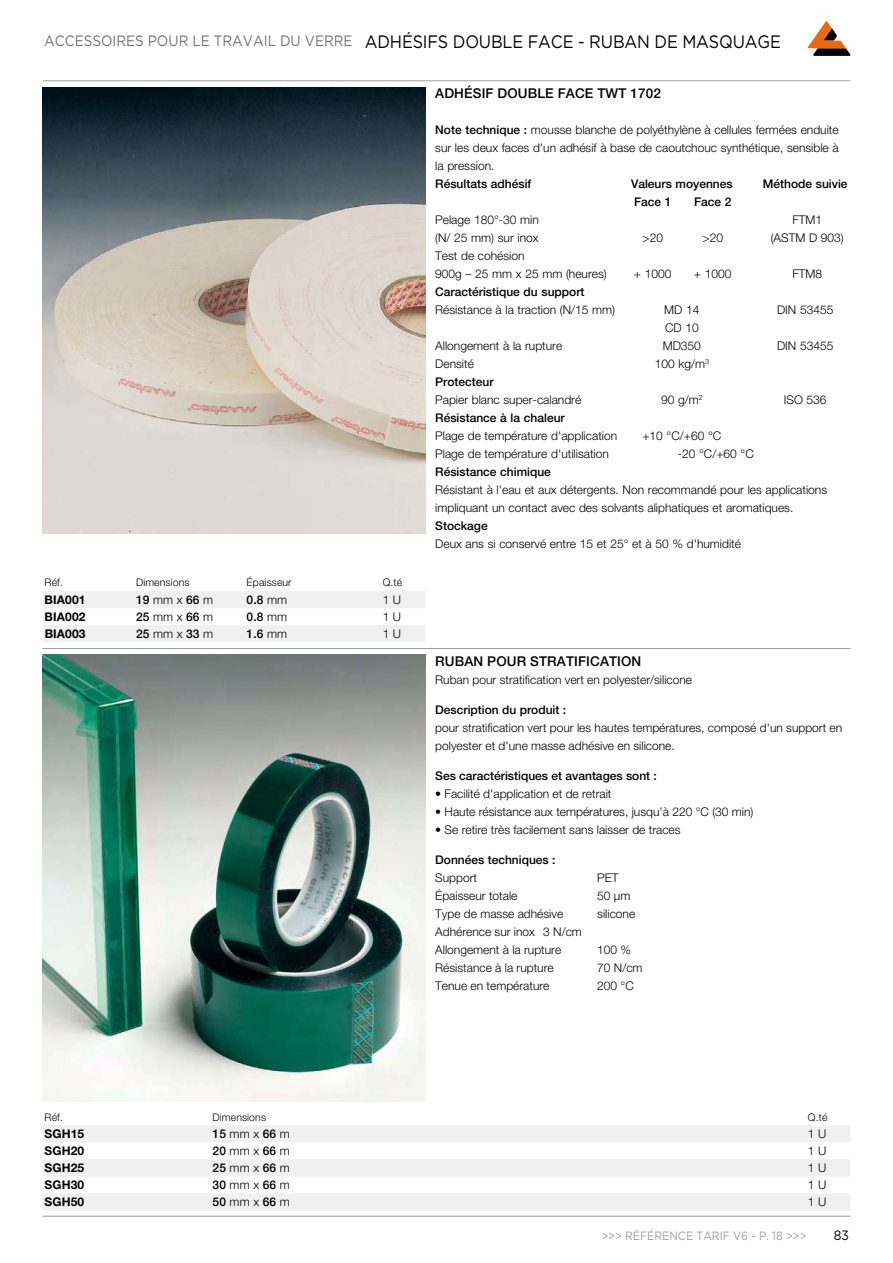
<style>
.page{position:relative;width:893px;height:1263px;background:#fff}
.page>*{position:absolute;margin:0;border:0;box-sizing:border-box;transform-origin:0 0}
.t1{font:18px "Gotham";letter-spacing:-.01em;color:#000;scale:.9 1}
.t2{font:500 13.5px "Helvetica Neue LT Pro";letter-spacing:.01em;color:#000}
.t3{font:13.5px "Gotham";color:#000;scale:.9 1}
.t4{font:300 12px/18px "Helvetica Neue LT Pro";color:#000}
.t5{font:500 12px "Helvetica Neue LT Pro";color:#000}
.t6{font:700 12px "Helvetica Neue LT Pro";letter-spacing:.01em;color:#000}
.t7{font:12px "Gotham";color:#9c9e9f;scale:.9 1}
.t8{font:300 10.5px "Helvetica Neue LT Pro";letter-spacing:.01em;color:#000}
.s1{font-size:15px;color:#707172}
.s2{font-weight:500}
.s3{font-weight:300}
</style>
<div class="page">
<svg style="left:808px;top:21px;width:42px;height:35px"></svg>
<hr style="left:43px;top:80px;width:807px;height:1px;background:#9c9e9f">
<hr style="left:43px;top:1216px;width:807px;height:1px;background:#9c9e9f">
<hr style="left:43px;top:648px;width:807px;height:1px;background:#9c9e9f">
<img style="left:43px;top:87px;width:382px;height:447px">
<svg style="left:43px;top:591px;width:382px;height:51px"></svg>
<svg style="left:43px;top:1125px;width:807px;height:85px;fill:#f0f0f1"></svg>
<img style="left:43px;top:655px;width:382px;height:446px">
<h1 class="t1" style="left:44px;top:30px;width:820px"><span class="s1">ACCESSOIRES POUR LE TRAVAIL DU VERRE</span> ADHÉSIFS DOUBLE FACE - RUBAN DE MASQUAGE</h1>
<p class="t2" style="left:435px;top:85px;width:227px">ADHÉSIF DOUBLE FACE TWT 1702</p>
<p class="t4" style="left:435px;top:121px;width:405px;text-align:justify"><span class="s2">Note technique :</span> mousse blanche de polyéthylène à cellules fermées enduite sur les deux faces d'un adhésif à base de caoutchouc synthétique, sensible à la pression.</p>
<p class="t5" style="left:435px;top:177px;width:98px">Résultats adhésif</p>
<p class="t5" style="left:631px;top:177px;width:103px">Valeurs moyennes</p>
<p class="t5" style="left:763px;top:177px;width:86px">Méthode suivie</p>
<p class="t5" style="left:634px;top:195px;width:39px">Face 1</p>
<p class="t5" style="left:694px;top:195px;width:39px">Face 2</p>
<p class="t4" style="left:435px;top:211px;width:105px">Pelage 180°-30 min</p>
<p class="t4" style="left:792px;top:211px;width:31px">FTM1</p>
<p class="t4" style="left:435px;top:229px;width:105px">(N/ 25 mm) sur inox</p>
<p class="t4" style="left:642px;top:229px;width:22px">&gt;20</p>
<p class="t4" style="left:702px;top:229px;width:22px">&gt;20</p>
<p class="t4" style="left:771px;top:229px;width:75px">(ASTM D 903)</p>
<p class="t4" style="left:435px;top:247px;width:173px">Test de cohésion<br>900g – 25 mm x 25 mm (heures)</p>
<p class="t4" style="left:634px;top:265px;width:39px">+ 1000</p>
<p class="t4" style="left:694px;top:265px;width:39px">+ 1000</p>
<p class="t4" style="left:792px;top:265px;width:31px">FTM8</p>
<p class="t8" style="left:45px;top:576px;width:20px">Réf.</p>
<p class="t8" style="left:136px;top:576px;width:55px">Dimensions</p>
<p class="t8" style="left:247px;top:576px;width:46px">Épaisseur</p>
<p class="t8" style="left:383px;top:576px;width:21px">Q.té</p>
<p class="t6" style="left:45px;top:592px;width:42px">BIA001</p>
<p class="t5" style="left:136px;top:592px;width:79px">19 <span class="s3">mm x</span> 66 <span class="s3">m</span></p>
<p class="t5" style="left:247px;top:592px;width:42px">0.8 <span class="s3">mm</span></p>
<p class="t4" style="left:383px;top:590px;width:20px">1 U</p>
<p class="t6" style="left:45px;top:609px;width:42px">BIA002</p>
<p class="t5" style="left:136px;top:609px;width:79px">25 <span class="s3">mm x</span> 66 <span class="s3">m</span></p>
<p class="t5" style="left:247px;top:609px;width:42px">0.8 <span class="s3">mm</span></p>
<p class="t4" style="left:383px;top:607px;width:20px">1 U</p>
<p class="t6" style="left:45px;top:626px;width:42px">BIA003</p>
<p class="t5" style="left:136px;top:626px;width:79px">25 <span class="s3">mm x</span> 33 <span class="s3">m</span></p>
<p class="t5" style="left:247px;top:626px;width:42px">1.6 <span class="s3">mm</span></p>
<p class="t4" style="left:383px;top:624px;width:20px">1 U</p>
<p class="t5" style="left:435px;top:285px;width:151px">Caractéristique du support</p>
<p class="t4" style="left:435px;top:301px;width:181px">Résistance à la traction (N/15 mm)</p>
<p class="t4" style="left:664px;top:301px;width:37px">MD 14</p>
<p class="t4" style="left:777px;top:301px;width:58px">DIN 53455</p>
<p class="t4" style="left:665px;top:319px;width:35px">CD 10</p>
<p class="t4" style="left:435px;top:337px;width:129px">Allongement à la rupture</p>
<p class="t4" style="left:663px;top:337px;width:40px">MD350</p>
<p class="t4" style="left:777px;top:337px;width:58px">DIN 53455</p>
<p class="t4" style="left:435px;top:355px;width:40px">Densité</p>
<p class="t4" style="left:655px;top:355px;width:56px">100 kg/m<sup>3</sup></p>
<p class="t5" style="left:435px;top:375px;width:60px">Protecteur</p>
<p class="t4" style="left:435px;top:391px;width:148px">Papier blanc super-calandré</p>
<p class="t4" style="left:661px;top:391px;width:43px">90 g/m<sup>2</sup></p>
<p class="t4" style="left:784px;top:391px;width:44px">ISO 536</p>
<p class="t5" style="left:435px;top:411px;width:131px">Résistance à la chaleur</p>
<p class="t4" style="left:435px;top:427px;width:183px">Plage de température d'application</p>
<p class="t4" style="left:642px;top:427px;width:80px">+10 °C/+60 °C</p>
<p class="t4" style="left:435px;top:445px;width:175px">Plage de température d'utilisation</p>
<p class="t4" style="left:678px;top:445px;width:78px">-20 °C/+60 °C</p>
<p class="t5" style="left:435px;top:465px;width:117px">Résistance chimique</p>
<p class="t4" style="left:435px;top:481px;width:393px">Résistant à l'eau et aux détergents. Non recommandé pour les applications impliquant un contact avec des solvants aliphatiques et aromatiques.</p>
<p class="t5" style="left:435px;top:519px;width:54px">Stockage</p>
<p class="t4" style="left:435px;top:535px;width:307px">Deux ans si conservé entre 15 et 25° et à 50 % d'humidité</p>
<p class="t2" style="left:435px;top:653px;width:208px">RUBAN POUR STRATIFICATION</p>
<p class="t4" style="left:435px;top:670px;width:258px">Ruban pour stratification vert en polyester/silicone</p>
<p class="t5" style="left:435px;top:703px;width:132px">Description du produit :</p>
<p class="t4" style="left:435px;top:718px;width:408px">pour stratification vert pour les hautes températures, composé d'un support en polyester et d'une masse adhésive en silicone.</p>
<p class="t5" style="left:435px;top:769px;width:223px">Ses caractéristiques et avantages sont :</p>
<p class="t4" style="left:435px;top:784px;width:178px">• Facilité d'application et de retrait</p>
<p class="t4" style="left:435px;top:802px;width:320px">• Haute résistance aux températures, jusqu'à 220 °C (30 min)</p>
<p class="t4" style="left:435px;top:820px;width:247px">• Se retire très facilement sans laisser de traces</p>
<p class="t5" style="left:435px;top:853px;width:122px">Données techniques :</p>
<p class="t4" style="left:435px;top:868px;width:43px">Support</p>
<p class="t4" style="left:597px;top:868px;width:23px">PET</p>
<p class="t4" style="left:435px;top:886px;width:84px">Épaisseur totale</p>
<p class="t4" style="left:597px;top:886px;width:35px">50 µm</p>
<p class="t4" style="left:435px;top:904px;width:130px">Type de masse adhésive</p>
<p class="t4" style="left:597px;top:904px;width:40px">silicone</p>
<p class="t4" style="left:435px;top:922px;width:148px">Adhérence sur inox 3 N/cm<br>Allongement à la rupture</p>
<p class="t4" style="left:597px;top:940px;width:36px">100 %</p>
<p class="t4" style="left:435px;top:958px;width:120px">Résistance à la rupture</p>
<p class="t4" style="left:597px;top:958px;width:47px">70 N/cm</p>
<p class="t4" style="left:435px;top:976px;width:116px">Tenue en température</p>
<p class="t4" style="left:597px;top:976px;width:38px">200 °C</p>
<p class="t8" style="left:45px;top:1110px;width:20px">Réf.</p>
<p class="t8" style="left:213px;top:1110px;width:55px">Dimensions</p>
<p class="t8" style="left:808px;top:1110px;width:21px">Q.té</p>
<p class="t6" style="left:45px;top:1126px;width:41px">SGH15</p>
<p class="t5" style="left:213px;top:1127px;width:79px">15 <span class="s3">mm x</span> 66 <span class="s3">m</span></p>
<p class="t4" style="left:808px;top:1124px;width:20px">1 U</p>
<p class="t6" style="left:45px;top:1143px;width:41px">SGH20</p>
<p class="t5" style="left:213px;top:1144px;width:79px">20 <span class="s3">mm x</span> 66 <span class="s3">m</span></p>
<p class="t4" style="left:808px;top:1141px;width:20px">1 U</p>
<p class="t6" style="left:45px;top:1160px;width:41px">SGH25</p>
<p class="t5" style="left:213px;top:1161px;width:79px">25 <span class="s3">mm x</span> 66 <span class="s3">m</span></p>
<p class="t4" style="left:808px;top:1158px;width:20px">1 U</p>
<p class="t6" style="left:45px;top:1177px;width:41px">SGH30</p>
<p class="t5" style="left:213px;top:1178px;width:79px">30 <span class="s3">mm x</span> 66 <span class="s3">m</span></p>
<p class="t4" style="left:808px;top:1175px;width:20px">1 U</p>
<p class="t6" style="left:45px;top:1194px;width:41px">SGH50</p>
<p class="t5" style="left:213px;top:1195px;width:79px">50 <span class="s3">mm x</span> 66 <span class="s3">m</span></p>
<p class="t4" style="left:808px;top:1192px;width:20px">1 U</p>
<p class="t7" style="left:602px;top:1228px;width:229px">&gt;&gt;&gt; RÉFÉRENCE TARIF V6 - P. 18 &gt;&gt;&gt;</p>
<p class="t3" style="left:834px;top:1227px;width:18px">83</p>
</div>
